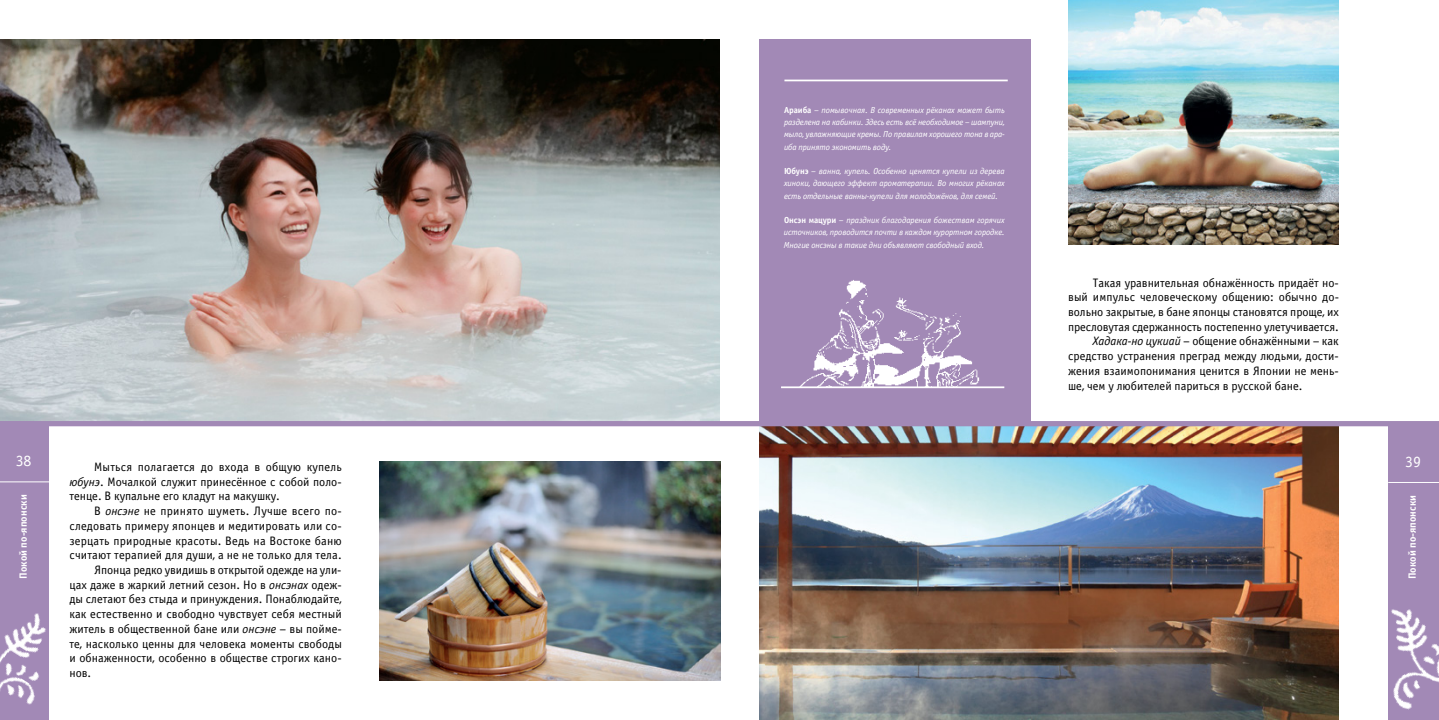
<style>
.page{position:relative;width:1439px;height:720px;background:#fff}
.page>*{position:absolute;margin:0;border:0;box-sizing:border-box;transform-origin:0 0}
.t1{font:15.75px "Officina Sans Book C";color:#fff}
.t2{font:12.25px/14.7px "Officina Sans Book C";color:#000;text-align:justify}
.t3{font:12.25px "Officina Sans Book C";letter-spacing:.02em;color:#000}
.t4{font:10.5px "Officina Sans Bold C";color:#fff}
.t5{font:italic 8.75px/12.2px "Officina Sans Book C";letter-spacing:-.01em;color:#fff;text-align:justify}
.s1{font-style:italic}
.s2{font-family:"Officina Sans Bold C";font-style:normal}
.s3{font-style:normal}
</style>
<div class="page">
<img style="left:1068px;top:0;width:270px;height:244px">
<div style="left:1388px;top:425px;width:51px;height:294px;background:#a289b6"></div>
<img style="left:1391px;top:609px;width:48px;height:101px">
<hr style="left:1388px;top:482px;width:51px;height:1px;background:#fff">
<div style="left:759px;top:40px;width:271px;height:382px;background:#a289b6"></div>
<hr style="left:784px;top:80px;width:223px;height:1px;background:#fff">
<hr style="left:781px;top:386px;width:223px;height:2px;background:#fff">
<div style="left:0;top:425px;width:49px;height:294px;background:#a289b6"></div>
<img style="left:0;top:613px;width:46px;height:92px">
<hr style="left:0;top:481px;width:54px;height:1px;background:#fff">
<img style="left:800px;top:280px;width:180px;height:106px">
<img style="left:379px;top:461px;width:341px;height:219px">
<img style="left:759px;top:426px;width:579px;height:293px">
<img style="left:0;top:40px;width:719px;height:381px">
<div style="left:0;top:421px;width:1439px;height:5px;background:#a289b6"></div>
<p class="t1" style="left:16px;top:452px;width:17px">38</p>
<p class="t4" style="left:17px;top:578px;width:85px;rotate:-90deg">Покой по-японски</p>
<p class="t2" style="left:69px;top:459px;width:274px;text-indent:25px">Мыться полагается до входа в общую купель <span class="s1">юбунэ</span>. Мочалкой служит принесённое с собой поло&shy;тенце. В купальне его кладут на макушку.</p>
<p class="t3" style="left:94px;top:504px;width:249px">В <span class="s1">онсэне</span> не принято шуметь. Лучше всего по-</p>
<p class="t2" style="left:69px;top:518px;width:274px">следовать примеру японцев и медитировать или со-</p>
<p class="t2" style="left:69px;top:533px;width:274px">зерцать природные красоты. Ведь на Востоке баню</p>
<p class="t2" style="left:69px;top:548px;width:274px">считают терапией для души, а не не только для тела.</p>
<p class="t2" style="left:94px;top:562px;width:249px">Японца редко увидишь в открытой одежде на ули-</p>
<p class="t2" style="left:69px;top:577px;width:274px">цах даже в жаркий летний сезон. Но в <span class="s1">онсэнах</span> одеж-</p>
<p class="t2" style="left:69px;top:592px;width:274px">ды слетают без стыда и принуждения. Понаблюдайте,</p>
<p class="t2" style="left:69px;top:606px;width:274px">как естественно и свободно чувствует себя местный</p>
<p class="t2" style="left:69px;top:621px;width:274px">житель в общественной бане или <span class="s1">онсэне</span> – вы пойме-</p>
<p class="t2" style="left:69px;top:636px;width:274px">те, насколько ценны для человека моменты свободы</p>
<p class="t2" style="left:69px;top:650px;width:274px">и обнаженности, особенно в обществе строгих кано-</p>
<p class="t2" style="left:69px;top:665px;width:23px">нов.</p>
<p class="t5" style="left:784px;top:104px;width:222px"><span class="s2">Араиба</span> <span class="s3">–</span> помывочная. В современных рёканах может быть разделена на кабинки. Здесь есть всё необходимое – шампуни, мыло, увлажняющие кремы. По правилам хорошего тона в ара&shy;иба принято экономить воду.</p>
<p class="t5" style="left:784px;top:165px;width:222px"><span class="s2">Юбунэ</span> <span class="s3">–</span> ванна, купель. Особенно ценятся купели из дерева хиноки, дающего эффект ароматерапии. Во многих рёканах есть отдельные ванны-купели для молодожёнов, для семей.</p>
<p class="t5" style="left:784px;top:214px;width:222px"><span class="s2">Онсэн мацури</span> <span class="s3">–</span> праздник благодарения божествам горячих источников, проводится почти в каждом курортном городке.<br>Многие онсэны в такие дни объявляют свободный вход.</p>
<p class="t2" style="left:1093px;top:275px;width:247px">Такая уравнительная обнажённость придаёт но-</p>
<p class="t2" style="left:1068px;top:290px;width:272px">вый импульс человеческому общению: обычно до-</p>
<p class="t2" style="left:1068px;top:305px;width:272px">вольно закрытые, в бане японцы становятся проще, их</p>
<p class="t2" style="left:1068px;top:319px;width:272px">пресловутая сдержанность постепенно улетучивается.</p>
<p class="t2" style="left:1093px;top:334px;width:247px"><span class="s1">Хадака-но цукиай</span> – общение обнажёнными – как</p>
<p class="t2" style="left:1068px;top:349px;width:272px">средство устранения преград между людьми, дости-</p>
<p class="t2" style="left:1068px;top:363px;width:272px">жения взаимопонимания ценится в Японии не мень-</p>
<p class="t2" style="left:1068px;top:378px;width:236px">ше, чем у любителей париться в русской бане.</p>
<p class="t1" style="left:1405px;top:452px;width:17px">39</p>
<p class="t4" style="left:1406px;top:579px;width:85px;rotate:-90deg">Покой по-японски</p>
</div>
